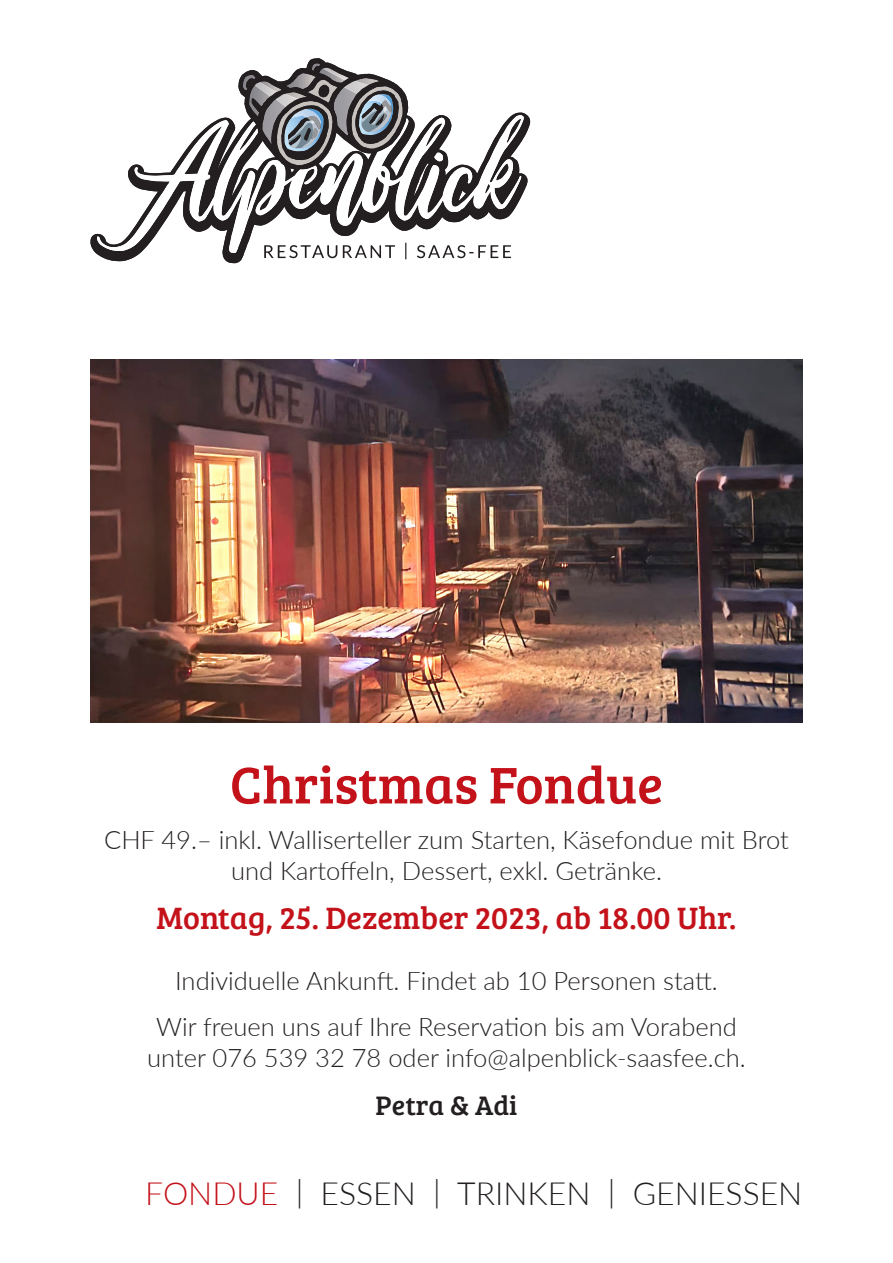
<style>
.page{position:relative;width:893px;height:1263px;background:#fff}
.page>*{position:absolute;margin:0;border:0;box-sizing:border-box;transform-origin:0 0}
.t1{font:53.25px "Bree Serif";color:#c4121a}
.t2{font:31.95px "Bree Serif";color:#c4121a}
.t3{font:300 31.95px "Lato";color:#231f20}
.t4{font:27.6px "Bree Serif";color:#231f20}
.t5{font:300 25.5px/30.6px "Lato";color:#231f20;text-align:center}
.s1{color:#c4121a}
</style>
<div class="page">
<svg style="left:90px;top:58px;width:440px;height:205px"></svg>
<svg style="left:264px;top:253px;width:73px;height:5px"></svg>
<svg style="left:343px;top:253px;width:52px;height:5px"></svg>
<svg style="left:417px;top:253px;width:94px;height:6px"></svg>
<svg style="left:97px;top:115px;width:427px;height:138px"></svg>
<svg style="left:434px;top:153px;width:9px;height:8px"></svg>
<svg style="left:185px;top:127px;width:37px;height:47px"></svg>
<svg style="left:496px;top:164px;width:12px;height:16px"></svg>
<svg style="left:507px;top:119px;width:14px;height:24px"></svg>
<svg style="left:426px;top:123px;width:16px;height:23px"></svg>
<svg style="left:260px;top:195px;width:12px;height:15px"></svg>
<svg style="left:373px;top:171px;width:12px;height:35px"></svg>
<svg style="left:485px;top:184px;width:5px;height:9px"></svg>
<svg style="left:243px;top:63px;width:160px;height:102px"></svg>
<img style="left:90px;top:360px;width:712px;height:362px">
<h1 class="t1" style="left:230px;top:746px;width:434px">Christmas Fondue</h1>
<p class="t5" style="left:104px;top:824px;width:686px">CHF 49.– inkl. Walliserteller zum Starten, Käsefondue mit Brot und Kartoffeln, Dessert, exkl. Getränke.</p>
<p class="t2" style="left:157px;top:894px;width:581px">Montag, 25. Dezember 2023, ab 18.00 Uhr.</p>
<p class="t5" style="left:156px;top:957px;width:582px;line-height:45.9px">Individuelle Ankunft. Findet ab 10 Personen statt.<br>Wir freuen uns auf Ihre Reservation bis am Vorabend</p>
<p class="t5" style="left:147px;top:1041px;width:600px">unter 076 539 32 78 oder info@alpenblick-saasfee.ch.</p>
<p class="t4" style="left:376px;top:1085px;width:143px">Petra &amp; Adi</p>
<p class="t3" style="left:145px;top:1171px;width:659px"><span class="s1">FONDUE</span> | ESSEN | TRINKEN | GENIESSEN</p>
</div>
